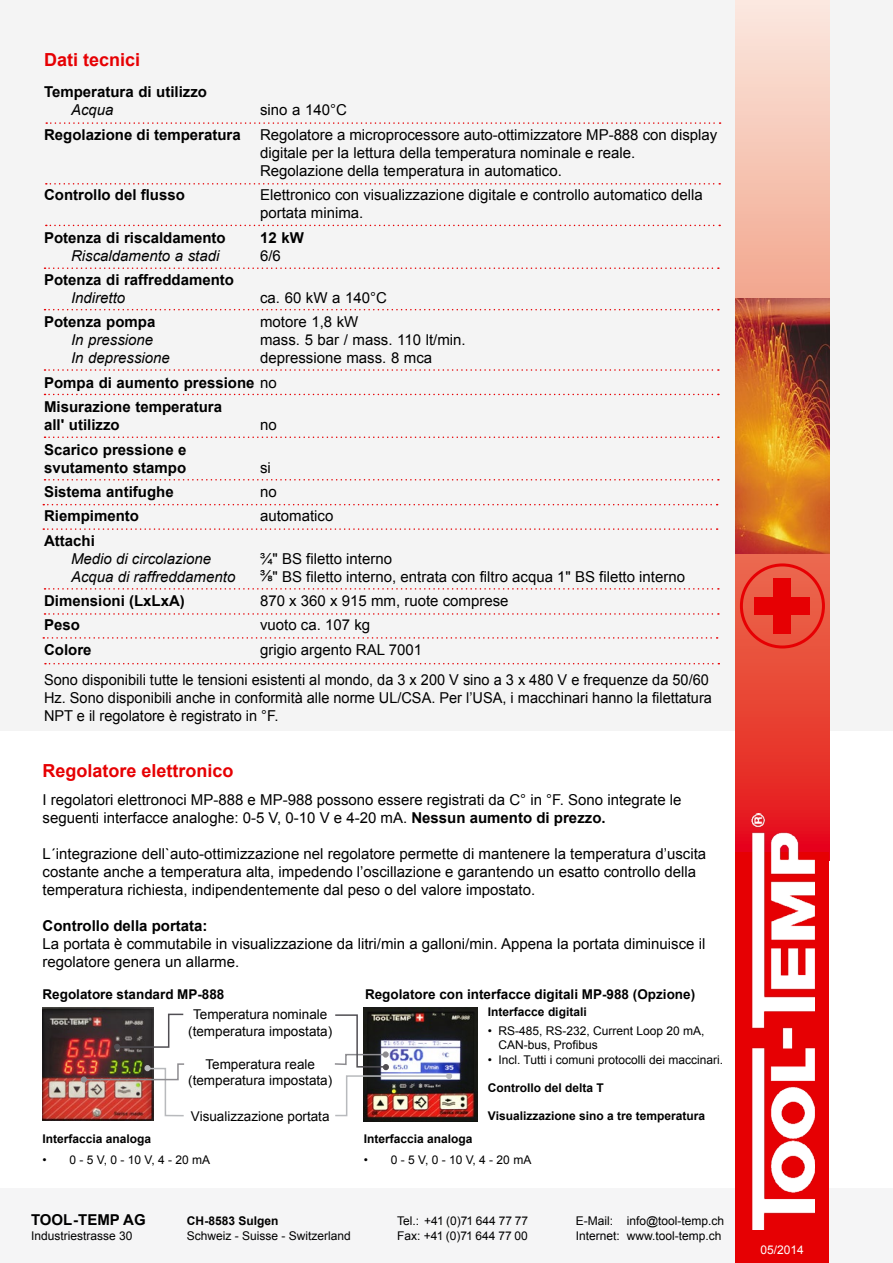
<style>
.page{position:relative;width:893px;height:1263px;background:#fff}
.page>*{position:absolute;margin:0;border:0;box-sizing:border-box;transform-origin:0 0}
.t1{font:700 18px "Arial";color:#e60003}
.t2{font:15px/18px "Arial";color:#000}
.t3{font:700 15px/24.3px "Arial";color:#000}
.t4{font:italic 15px "Arial";color:#000}
.t5{font:13.5px/16.2px "Arial";color:#000;text-align:center}
.t6{font:700 13.5px "Arial";color:#000}
.t7{font:12px/14.4px "Arial";color:#000}
.t8{font:700 12px "Arial";color:#000}
.t9{font:12px "Arial";letter-spacing:.14em;color:#000}
.t10{font:12px "Arial";color:#fff}
.s1{font-weight:400}
.s2{font-weight:700}
</style>
<div class="page">
<div style="left:0;top:1188px;width:893px;height:75px;background:#f5f5f6"></div>
<div style="left:0;top:0;width:893px;height:731px;background:#f4f4f4"></div>
<svg style="left:736px;top:0;width:93px;height:853px;background:#ef8a7b"></svg>
<div style="left:740px;top:563px;width:85px;height:85px;border:3px solid #e60003;border-radius:50%"></div>
<div style="left:774px;top:578px;width:17px;height:56px;background:#e60003"></div>
<div style="left:754px;top:597px;width:56px;height:17px;background:#e60003"></div>
<img style="left:736px;top:299px;width:93px;height:255px">
<div style="left:736px;top:853px;width:93px;height:410px;background:#e60003"></div>
<img style="left:751px;top:813px;width:63px;height:416px">
<svg style="left:46px;top:122px;width:675px;height:2px"></svg>
<svg style="left:46px;top:225px;width:674px;height:1px"></svg>
<svg style="left:45px;top:267px;width:674px;height:2px"></svg>
<svg style="left:45px;top:309px;width:674px;height:1px"></svg>
<svg style="left:45px;top:369px;width:674px;height:2px"></svg>
<svg style="left:45px;top:479px;width:674px;height:1px"></svg>
<svg style="left:45px;top:394px;width:674px;height:1px"></svg>
<svg style="left:43px;top:528px;width:675px;height:2px"></svg>
<svg style="left:45px;top:436px;width:674px;height:2px"></svg>
<svg style="left:43px;top:637px;width:675px;height:2px"></svg>
<svg style="left:43px;top:504px;width:675px;height:1px"></svg>
<svg style="left:45px;top:613px;width:674px;height:2px"></svg>
<svg style="left:45px;top:663px;width:674px;height:1px"></svg>
<svg style="left:45px;top:588px;width:674px;height:2px"></svg>
<svg style="left:46px;top:183px;width:674px;height:2px"></svg>
<img style="left:43px;top:1007px;width:110px;height:114px">
<img style="left:364px;top:1007px;width:114px;height:114px">
<img style="left:81px;top:1062px;width:104px;height:55px">
<svg style="left:114px;top:1013px;width:70px;height:37px"></svg>
<img style="left:334px;top:1014px;width:118px;height:103px">
<p class="t1" style="left:44px;top:47px;width:98px">Dati tecnici</p>
<p class="t3" style="left:44px;top:81px;width:165px">Temperatura di utilizzo</p>
<p class="t4" style="left:71px;top:100px;width:44px">Acqua</p>
<p class="t2" style="left:260px;top:101px;width:88px">sino a 140°C</p>
<p class="t3" style="left:44px;top:123px;width:198px">Regolazione di temperatura</p>
<p class="t2" style="left:260px;top:126px;width:459px">Regolatore a microprocessore auto-ottimizzatore MP-888 con display digitale per la lettura della temperatura nominale e reale.<br>Regolazione della temperatura in automatico.</p>
<p class="t3" style="left:44px;top:183px;width:142px">Controllo del flusso</p>
<p class="t2" style="left:260px;top:186px;width:444px">Elettronico con visualizzazione digitale e controllo automatico della portata minima.</p>
<p class="t3" style="left:44px;top:226px;width:183px">Potenza di riscaldamento</p>
<p class="t3" style="left:260px;top:226px;width:45px">12 kW</p>
<p class="t4" style="left:71px;top:246px;width:150px">Riscaldamento a stadi</p>
<p class="t2" style="left:260px;top:246px;width:22px">6/6</p>
<p class="t3" style="left:44px;top:268px;width:192px">Potenza di raffreddamento</p>
<p class="t4" style="left:71px;top:288px;width:56px">Indiretto</p>
<p class="t2" style="left:260px;top:289px;width:128px">ca. 60 kW a 140°C</p>
<p class="t3" style="left:44px;top:310px;width:113px">Potenza pompa</p>
<p class="t2" style="left:260px;top:313px;width:100px">motore 1,8 kW</p>
<p class="t4" style="left:71px;top:330px;width:84px">In pressione</p>
<p class="t2" style="left:260px;top:331px;width:207px">mass. 5 bar / mass. 110 lt/min.</p>
<p class="t4" style="left:71px;top:348px;width:100px">In depressione</p>
<p class="t3" style="left:44px;top:346px;width:390px;text-indent:216px"><span class="s1">depressione mass. 8 mca<br></span>Pompa di aumento pressione <span class="s1">no<br></span>Misurazione temperatura</p>
<p class="t3" style="left:44px;top:413px;width:77px">all' utilizzo</p>
<p class="t2" style="left:260px;top:416px;width:18px">no</p>
<p class="t3" style="left:44px;top:441px;width:144px;line-height:18px">Scarico pressione e svutamento stampo</p>
<p class="t2" style="left:260px;top:458px;width:12px">si</p>
<p class="t3" style="left:44px;top:480px;width:131px">Sistema antifughe</p>
<p class="t2" style="left:260px;top:483px;width:18px">no</p>
<p class="t3" style="left:44px;top:504px;width:97px">Riempimento</p>
<p class="t2" style="left:260px;top:507px;width:75px">automatico</p>
<p class="t3" style="left:44px;top:529px;width:52px">Attachi</p>
<p class="t4" style="left:71px;top:549px;width:142px">Medio di circolazione</p>
<p class="t2" style="left:260px;top:549px;width:134px">¾" BS filetto interno</p>
<p class="t4" style="left:71px;top:567px;width:166px">Acqua di raffreddamento</p>
<p class="t2" style="left:260px;top:567px;width:427px">⅜" BS filetto interno, entrata con filtro acqua 1" BS filetto interno</p>
<p class="t3" style="left:44px;top:589px;width:142px">Dimensioni (LxLxA)</p>
<p class="t2" style="left:260px;top:592px;width:250px">870 x 360 x 915 mm, ruote comprese</p>
<p class="t3" style="left:44px;top:613px;width:37px">Peso</p>
<p class="t2" style="left:260px;top:616px;width:112px">vuoto ca. 107 kg</p>
<p class="t3" style="left:44px;top:638px;width:49px">Colore</p>
<p class="t2" style="left:44px;top:634px;width:666px;line-height:30.5px;text-indent:216px">grigio argento RAL 7001<br>Sono disponibili tutte le tensioni esistenti al mondo, da 3 x 200 V sino a 3 x 480 V e frequenze da 50/60</p>
<p class="t2" style="left:44px;top:689px;width:669px">Hz. Sono disponibili anche in conformità alle norme UL/CSA. Per l’USA, i macchinari hanno la filettatura<br>NPT e il regolatore è registrato in °F.</p>
<p class="t1" style="left:43px;top:759px;width:193px">Regolatore elettronico</p>
<p class="t2" style="left:43px;top:790px;width:640px">I regolatori elettronoci MP-888 e MP-988 possono essere registrati da C° in °F. Sono integrate le seguenti interfacce analoghe: 0-5 V, 0-10 V e 4-20 mA. <span class="s2">Nessun aumento di prezzo.</span></p>
<p class="t2" style="left:43px;top:844px;width:665px">L´integrazione dell`auto-ottimizzazione nel regolatore permette di mantenere la temperatura d’uscita costante anche a temperatura alta, impedendo l’oscillazione e garantendo un esatto controllo della temperatura richiesta, indipendentemente dal peso o del valore impostato.</p>
<p class="t3" style="left:43px;top:913px;width:167px">Controllo della portata:</p>
<p class="t2" style="left:43px;top:934px;width:664px">La portata è commutabile in visualizzazione da litri/min a galloni/min. Appena la portata diminuisce il regolatore genera un allarme.</p>
<p class="t6" style="left:43px;top:985px;width:183px">Regolatore standard MP-888</p>
<p class="t6" style="left:365px;top:985px;width:332px">Regolatore con interfacce digitali MP-988 (Opzione)</p>
<p class="t5" style="left:188px;top:1007px;width:146px">Temperatura nominale (temperatura impostata)</p>
<p class="t5" style="left:188px;top:1056px;width:146px">Temperatura reale (temperatura impostata)</p>
<p class="t5" style="left:191px;top:1108px;width:140px">Visualizzazione portata</p>
<p class="t8" style="left:43px;top:1131px;width:110px">Interfaccia analoga</p>
<p class="t9" style="left:43px;top:1152px;width:169px">• 0-5V,0-10V,4-20mA</p>
<p class="t8" style="left:488px;top:1004px;width:100px">Interfacce digitali</p>
<p class="t7" style="left:498px;top:1023px;width:208px;text-indent:-10px">• RS-485, RS-232, Current Loop 20 mA,<br>CAN-bus, Profibus</p>
<p class="t7" style="left:488px;top:1052px;width:237px">• Incl. Tutti i comuni protocolli dei maccinari.</p>
<p class="t8" style="left:488px;top:1080px;width:118px">Controllo del delta T</p>
<p class="t8" style="left:488px;top:1107px;width:219px">Visualizzazione sino a tre temperatura</p>
<p class="t8" style="left:364px;top:1131px;width:110px">Interfaccia analoga</p>
<p class="t9" style="left:364px;top:1152px;width:169px">• 0-5V,0-10V,4-20mA</p>
<p class="t3" style="left:31px;top:1208px;width:116px">TOOL-TEMP AG</p>
<p class="t7" style="left:31px;top:1228px;width:103px">Industriestrasse 30</p>
<p class="t8" style="left:187px;top:1213px;width:93px">CH-8583 Sulgen</p>
<p class="t7" style="left:187px;top:1228px;width:166px">Schweiz - Suisse - Switzerland</p>
<p class="t7" style="left:397px;top:1214px;width:132px">Tel.: +41 (0)71 644 77 77<br>Fax: +41 (0)71 644 77 00</p>
<p class="t7" style="left:576px;top:1214px;width:150px">E-Mail: info@tool-temp.ch<br>Internet: www.tool-temp.ch</p>
<p class="t10" style="left:760px;top:1242px;width:45px">05/2014</p>
</div>
